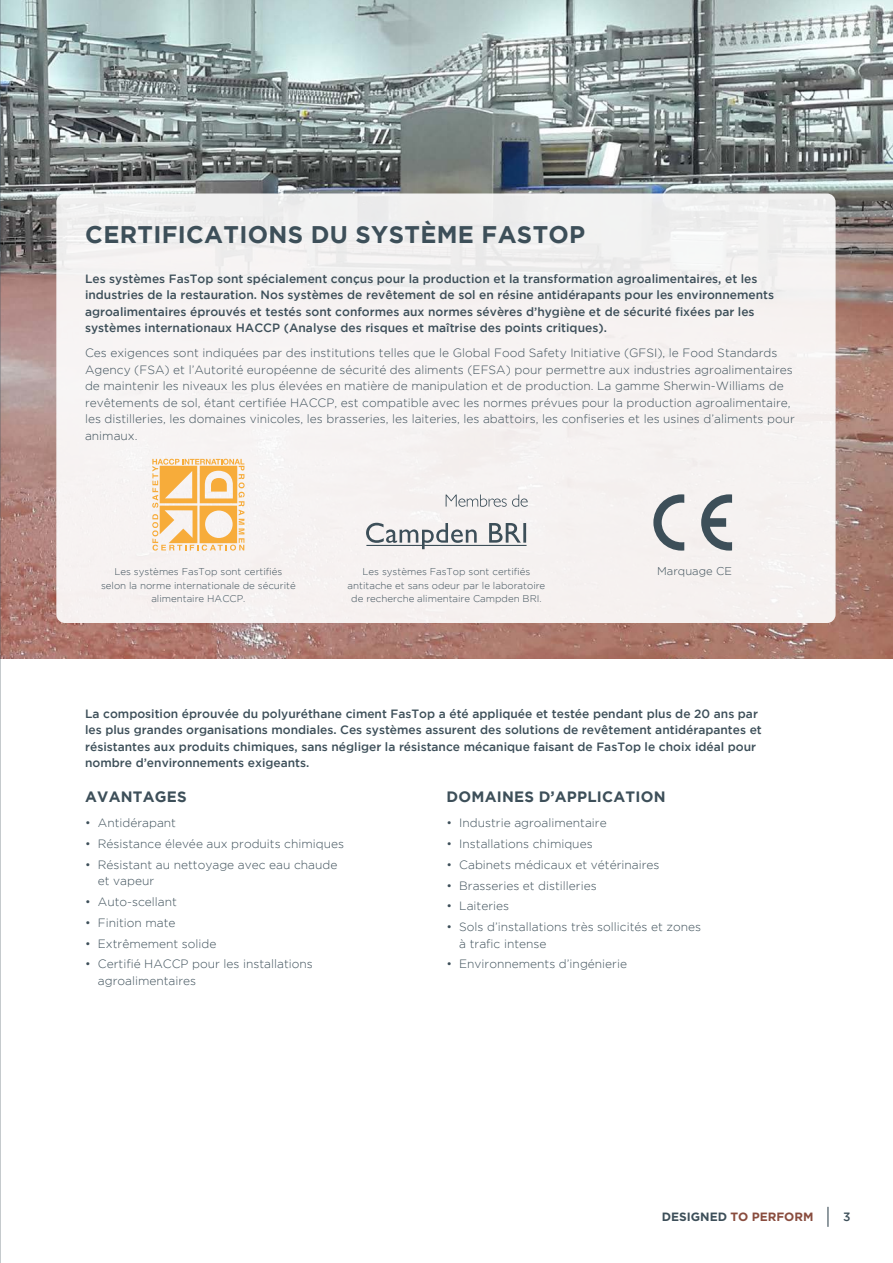
<style>
.page{position:relative;width:893px;height:1263px;background:#fff}
.page>*{position:absolute;margin:0;border:0;box-sizing:border-box;transform-origin:0 0}
.t1{font:700 24px "Gotham";letter-spacing:.015em;color:#3d4f59}
.t2{font:700 15px "Gotham";letter-spacing:.015em;color:#3d4f59}
.t3{font:300 12px/16.5px "Gotham";color:#3d4f59}
.t4{font:500 12px/16.5px "Gotham";color:#3d4f59}
.t5{font:700 12px "Gotham";color:#894c3e}
.body_copy_small{font:300 11.25px "Gotham";color:#3d4f59}
.body_copy_small-2{font:300 9.75px/13.5px "Gotham";color:#3d4f59;text-align:center}
.s1{color:#3d4f59}
</style>
<div class="page">
<img style="left:1px;top:0;width:892px;height:658px">
<svg style="left:827px;top:1207px;width:1px;height:20px"></svg>
<div style="left:56px;top:193px;width:780px;height:430px;background:#f6f2f2;border-radius:9px"></div>
<svg style="left:152px;top:459px;width:93px;height:92px"></svg>
<svg style="left:653px;top:494px;width:31px;height:57px"></svg>
<svg style="left:701px;top:494px;width:31px;height:57px"></svg>
<hr style="left:366px;top:545px;width:161px;height:1px;background:#3d4f59">
<svg style="left:366px;top:523px;width:160px;height:26px"></svg>
<svg style="left:446px;top:494px;width:82px;height:13px"></svg>
<hr style="left:0;top:0;width:1px;height:1263px;background:#3d4f59">
<p class="t1" style="left:85px;top:220px;width:501px">CERTIFICATIONS DU SYSTÈME FASTOP</p>
<p class="t4" style="left:85px;top:270px;width:690px">Les systèmes FasTop sont spécialement conçus pour la production et la transformation agroalimentaires, et les industries de la restauration. Nos systèmes de revêtement de sol en résine antidérapants pour les environnements agroalimentaires éprouvés et testés sont conformes aux normes sévères d’hygiène et de sécurité fixées par les systèmes internationaux HACCP (Analyse des risques et maîtrise des points critiques).</p>
<p class="t3" style="left:85px;top:345px;width:711px">Ces exigences sont indiquées par des institutions telles que le Global Food Safety Initiative (GFSI), le Food Standards Agency (FSA) et l’Autorité européenne de sécurité des aliments (EFSA) pour permettre aux industries agroalimentaires de maintenir les niveaux les plus élevées en matière de manipulation et de production. La gamme Sherwin‑Williams de revêtements de sol, étant certifiée HACCP, est compatible avec les normes prévues pour la production agroalimentaire, les distilleries, les domaines vinicoles, les brasseries, les laiteries, les abattoirs, les confiseries et les usines d’aliments pour animaux.</p>
<p class="body_copy_small-2" style="left:101px;top:565px;width:196px">Les systèmes FasTop sont certifiés selon la norme internationale de sécurité alimentaire HACCP.</p>
<p class="body_copy_small-2" style="left:363px;top:565px;width:169px">Les systèmes FasTop sont certifiés</p>
<p class="body_copy_small" style="left:657px;top:565px;width:76px">Marquage CE</p>
<p class="body_copy_small-2" style="left:348px;top:579px;width:199px">antitache et sans odeur par le laboratoire de recherche alimentaire Campden BRI.</p>
<p class="t4" style="left:85px;top:705px;width:678px">La composition éprouvée du polyuréthane ciment FasTop a été appliquée et testée pendant plus de 20 ans par les plus grandes organisations mondiales. Ces systèmes assurent des solutions de revêtement antidérapantes et résistantes aux produits chimiques, sans négliger la résistance mécanique faisant de FasTop le choix idéal pour nombre d’environnements exigeants.</p>
<p class="t2" style="left:85px;top:788px;width:103px">AVANTAGES</p>
<p class="t3" style="left:85px;top:815px;width:92px">• Antidérapant</p>
<p class="t3" style="left:85px;top:835px;width:261px">• Résistance élevée aux produits chimiques</p>
<p class="t3" style="left:98px;top:856px;width:241px;text-indent:-13px">• Résistant au nettoyage avec eau chaude et vapeur</p>
<p class="t3" style="left:85px;top:893px;width:93px">• Auto‑scellant</p>
<p class="t3" style="left:85px;top:914px;width:92px">• Finition mate</p>
<p class="t3" style="left:85px;top:935px;width:133px">• Extrêmement solide</p>
<p class="t3" style="left:98px;top:956px;width:216px;text-indent:-13px">• Certifié HACCP pour les installations agroalimentaires</p>
<p class="t2" style="left:447px;top:788px;width:220px">DOMAINES D’APPLICATION</p>
<p class="t3" style="left:446px;top:815px;width:162px">• Industrie agroalimentaire</p>
<p class="t3" style="left:446px;top:835px;width:148px">• Installations chimiques</p>
<p class="t3" style="left:446px;top:856px;width:214px">• Cabinets médicaux et vétérinaires</p>
<p class="t3" style="left:446px;top:877px;width:152px">• Brasseries et distilleries</p>
<p class="t3" style="left:446px;top:898px;width:64px">• Laiteries</p>
<p class="t3" style="left:459px;top:918px;width:243px;text-indent:-13px">• Sols d’installations très sollicités et zones à trafic intense</p>
<p class="t3" style="left:446px;top:956px;width:182px">• Environnements d’ingénierie</p>
<p class="t5" style="left:662px;top:1210px;width:153px"><span class="s1">DESIGNED</span> TO PERFORM</p>
<p class="t4" style="left:843px;top:1208px;width:9px">3</p>
</div>
